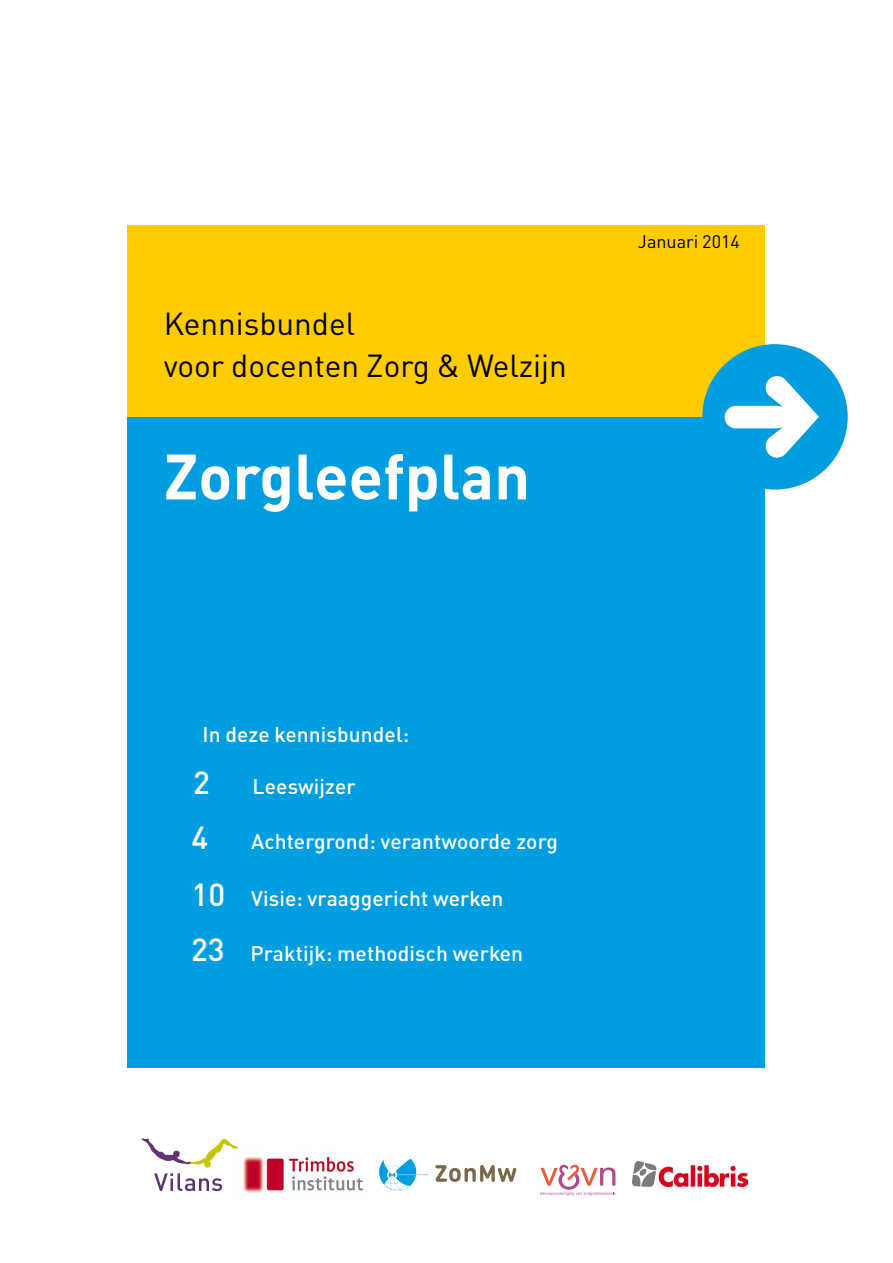
<style>
.page{position:relative;width:893px;height:1263px;background:#fff}
.page>*{position:absolute;margin:0;border:0;box-sizing:border-box;transform-origin:0 0}
.t1{font:700 63px "DINOT";color:#fff}
.t2{font:31.5px/42px "DINOT";color:#000}
.t3{font:500 31.5px "DINOT";color:#fff}
.t4{font:500 21px "DINOT";letter-spacing:.005em;color:#fff}
.t5{font:18px "DINOT";color:#000}
.s1{font-size:31.5px}
</style>
<div class="page">
<div style="left:128px;top:416px;width:637px;height:652px;background:#009ee0"></div>
<div style="left:128px;top:225px;width:637px;height:192px;background:#fecc00"></div>
<div style="left:702px;top:344px;width:146px;height:146px;background:#009ee0;border-radius:50%"></div>
<svg style="left:724px;top:376px;width:95px;height:82px"></svg>
<svg style="left:154px;top:1173px;width:68px;height:18px"></svg>
<svg style="left:142px;top:1138px;width:96px;height:29px"></svg>
<svg style="left:540px;top:1164px;width:75px;height:31px"></svg>
<img style="left:243px;top:1156px;width:120px;height:37px">
<img style="left:632px;top:1162px;width:115px;height:24px">
<svg style="left:435px;top:1165px;width:81px;height:17px"></svg>
<svg style="left:379px;top:1159px;width:49px;height:32px"></svg>
<h2 class="t2" style="left:164px;top:303px;width:405px">Kennisbundel<br>voor docenten Zorg &amp; Welzijn</h2>
<h1 class="t1" style="left:164px;top:435px;width:368px">Zorgleefplan</h1>
<p class="t5" style="left:638px;top:230px;width:103px">Januari 2014</p>
<p class="t4" style="left:202px;top:721px;width:208px">In deze kennisbundel:</p>
<h2 class="t3" style="left:193px;top:762px;width:18px">2</h2>
<p class="t4" style="left:253px;top:773px;width:105px">Leeswijzer</p>
<h2 class="t3" style="left:192px;top:818px;width:18px">4</h2>
<p class="t4" style="left:251px;top:828px;width:308px">Achtergrond: verantwoorde zorg</p>
<p class="t4" style="left:192px;top:885px;width:313px"><span class="s1">10</span> Visie: vraaggericht werken</p>
<p class="t4" style="left:191px;top:940px;width:334px"><span class="s1">23</span> Praktijk: methodisch werken</p>
</div>
